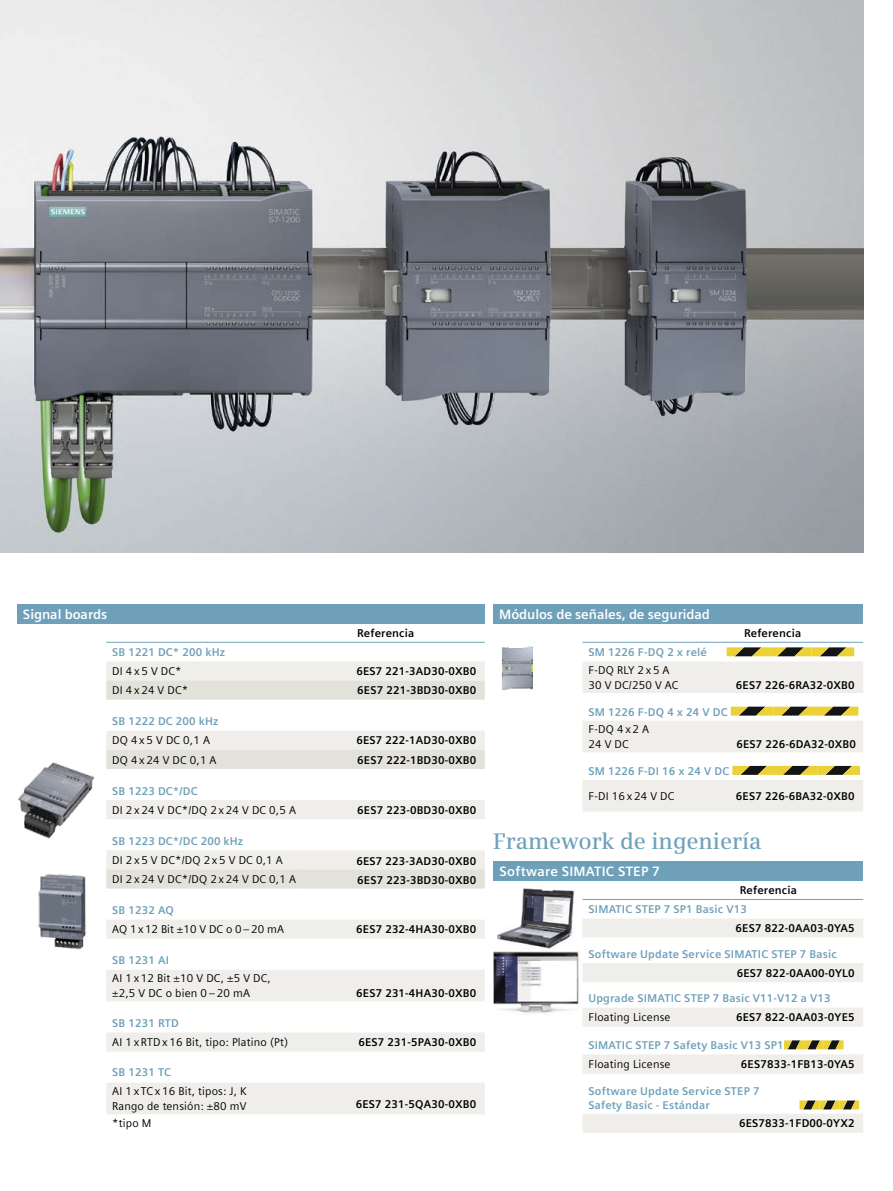
<style>
.page{position:relative;width:893px;height:1191px;background:#fff}
.page>*{position:absolute;margin:0;border:0;box-sizing:border-box;transform-origin:0 0}
.t1{font:600 22.5px "Siemens Serif";letter-spacing:-.005em;color:#6ea0ba}
.t2{font:700 13.5px "Siemens Sans Global";letter-spacing:-.005em;color:#fff}
.t3{font:700 13.5px "Siemens Sans Global";letter-spacing:.015em;color:#fff}
.t4{font:700 11.25px "Siemens Sans Global";letter-spacing:.015em;color:#000}
.t5{font:11.25px/14.9px "Siemens Sans Global";letter-spacing:.015em;color:#000}
.t6{font:700 11.25px/14.9px "Siemens Sans Global";letter-spacing:.015em;color:#6ea0ba}
</style>
<div class="page">
<div style="left:493px;top:861px;width:370px;height:19px;background:#6ea0ba"></div>
<svg style="left:583px;top:919px;width:280px;height:213px"></svg>
<hr style="left:582px;top:899px;width:111px;height:1px;background:#6ea0ba">
<hr style="left:693px;top:899px;width:38px;height:1px;background:#6ea0ba">
<hr style="left:731px;top:899px;width:132px;height:1px;background:#6ea0ba">
<img style="left:498px;top:888px;width:76px;height:61px">
<img style="left:493px;top:951px;width:86px;height:63px">
<svg style="left:784px;top:1040px;width:59px;height:9px"></svg>
<svg style="left:799px;top:1100px;width:60px;height:9px"></svg>
<div style="left:17px;top:604px;width:468px;height:19px;background:#6ea0ba"></div>
<svg style="left:106px;top:661px;width:379px;height:453px"></svg>
<svg style="left:106px;top:680px;width:379px;height:189px"></svg>
<div style="left:106px;top:869px;width:379px;height:19px;background:#e2e1da"></div>
<hr style="left:106px;top:642px;width:196px;height:1px;background:#6ea0ba">
<hr style="left:302px;top:642px;width:51px;height:1px;background:#6ea0ba">
<hr style="left:353px;top:642px;width:132px;height:1px;background:#6ea0ba">
<img style="left:18px;top:762px;width:77px;height:77px">
<div style="left:493px;top:604px;width:370px;height:19px;background:#6ea0ba"></div>
<hr style="left:582px;top:642px;width:111px;height:1px;background:#6ea0ba">
<hr style="left:693px;top:642px;width:43px;height:1px;background:#6ea0ba">
<hr style="left:736px;top:642px;width:127px;height:1px;background:#6ea0ba">
<img style="left:502px;top:646px;width:31px;height:44px">
<svg style="left:583px;top:647px;width:280px;height:164px"></svg>
<img style="left:0;top:0;width:863px;height:553px">
<img style="left:38px;top:873px;width:48px;height:77px">
<p class="t2" style="left:23px;top:606px;width:86px">Signal boards</p>
<p class="t4" style="left:357px;top:626px;width:59px">Referencia</p>
<p class="t6" style="left:112px;top:644px;width:114px">SB 1221 DC* 200 kHz</p>
<p class="t5" style="left:112px;top:664px;width:71px">DI 4 x 5 V DC*</p>
<p class="t4" style="left:356px;top:664px;width:121px">6ES7 221-3AD30-0XB0</p>
<p class="t5" style="left:112px;top:683px;width:78px">DI 4 x 24 V DC*</p>
<p class="t4" style="left:357px;top:684px;width:120px">6ES7 221-3BD30-0XB0</p>
<p class="t6" style="left:112px;top:714px;width:108px">SB 1222 DC 200 kHz</p>
<p class="t5" style="left:112px;top:733px;width:99px">DQ 4 x 5 V DC 0,1 A</p>
<p class="t4" style="left:356px;top:734px;width:121px">6ES7 222-1AD30-0XB0</p>
<p class="t5" style="left:112px;top:752px;width:106px">DQ 4 x 24 V DC 0,1 A</p>
<p class="t4" style="left:357px;top:753px;width:120px">6ES7 222-1BD30-0XB0</p>
<p class="t6" style="left:112px;top:783px;width:87px">SB 1223 DC*/DC</p>
<p class="t5" style="left:112px;top:803px;width:185px">DI 2 x 24 V DC*/DQ 2 x 24 V DC 0,5 A</p>
<p class="t4" style="left:357px;top:803px;width:120px">6ES7 223-0BD30-0XB0</p>
<p class="t6" style="left:112px;top:833px;width:132px">SB 1223 DC*/DC 200 kHz</p>
<p class="t5" style="left:112px;top:853px;width:172px">DI 2 x 5 V DC*/DQ 2 x 5 V DC 0,1 A</p>
<p class="t4" style="left:356px;top:854px;width:121px">6ES7 223-3AD30-0XB0</p>
<p class="t5" style="left:112px;top:872px;width:185px">DI 2 x 24 V DC*/DQ 2 x 24 V DC 0,1 A</p>
<p class="t4" style="left:357px;top:874px;width:120px">6ES7 223-3BD30-0XB0</p>
<p class="t6" style="left:112px;top:903px;width:63px">SB 1232 AQ</p>
<p class="t5" style="left:112px;top:922px;width:173px">AQ 1x12 Bit ±10 V DC o 0–20 mA</p>
<p class="t4" style="left:356px;top:923px;width:121px">6ES7 232-4HA30-0XB0</p>
<p class="t6" style="left:112px;top:953px;width:58px">SB 1231 AI</p>
<p class="t5" style="left:112px;top:971px;width:160px">AI 1 x 12 Bit ±10 V DC, ±5 V DC, ±2,5 V DC o bien 0 – 20 mA</p>
<p class="t4" style="left:356px;top:986px;width:121px">6ES7 231-4HA30-0XB0</p>
<p class="t6" style="left:112px;top:1015px;width:68px">SB 1231 RTD</p>
<p class="t5" style="left:112px;top:1035px;width:178px">AI 1 x RTDx 16 Bit, tipo: Platino (Pt)</p>
<p class="t4" style="left:358px;top:1035px;width:119px">6ES7 231-5PA30-0XB0</p>
<p class="t6" style="left:112px;top:1064px;width:60px">SB 1231 TC</p>
<p class="t5" style="left:112px;top:1084px;width:136px">AI 1 x TC x 16 Bit, tipos: J, K<br>Rango de tensión: ±80 mV</p>
<p class="t4" style="left:356px;top:1097px;width:122px">6ES7 231-5QA30-0XB0</p>
<p class="t5" style="left:112px;top:1116px;width:41px">*tipo M</p>
<p class="t2" style="left:499px;top:606px;width:212px">Módulos de señales, de seguridad</p>
<p class="t6" style="left:588px;top:645px;width:120px">SM 1226 F-DQ 2 x relé</p>
<p class="t5" style="left:588px;top:663px;width:91px">F-DQ RLY 2 x 5 A<br>30 V DC/250 V AC</p>
<p class="t6" style="left:588px;top:704px;width:141px">SM 1226 F-DQ 4 x 24 V DC</p>
<p class="t5" style="left:588px;top:722px;width:62px">F-DQ 4 x 2 A<br>24 V DC</p>
<p class="t4" style="left:744px;top:626px;width:59px">Referencia</p>
<p class="t4" style="left:736px;top:678px;width:120px">6ES7 226-6RA32-0XB0</p>
<p class="t4" style="left:736px;top:737px;width:121px">6ES7 226-6DA32-0XB0</p>
<p class="t6" style="left:588px;top:763px;width:142px">SM 1226 F-DI 16 x 24 V DC</p>
<p class="t5" style="left:588px;top:789px;width:87px">F-DI 16 x 24 V DC</p>
<p class="t4" style="left:736px;top:789px;width:120px">6ES7 226-6BA32-0XB0</p>
<h1 class="t1" style="left:493px;top:827px;width:270px">Framework de ingeniería</h1>
<p class="t3" style="left:500px;top:863px;width:162px">Software SIMATIC STEP 7</p>
<p class="t4" style="left:740px;top:883px;width:59px">Referencia</p>
<p class="t6" style="left:588px;top:902px;width:160px">SIMATIC STEP 7 SP1 Basic V13</p>
<p class="t4" style="left:736px;top:921px;width:120px">6ES7 822-0AA03-0YA5</p>
<p class="t6" style="left:588px;top:946px;width:250px">Software Update Service SIMATIC STEP 7 Basic</p>
<p class="t4" style="left:737px;top:966px;width:119px">6ES7 822-0AA00-0YL0</p>
<p class="t6" style="left:588px;top:991px;width:244px">Upgrade SIMATIC STEP 7 Basic V11-V12 a V13</p>
<p class="t5" style="left:588px;top:1010px;width:84px">Floating License</p>
<p class="t4" style="left:736px;top:1011px;width:120px">6ES7 822-0AA03-0YE5</p>
<p class="t6" style="left:588px;top:1038px;width:197px">SIMATIC STEP 7 Safety Basic V13 SP1</p>
<p class="t5" style="left:588px;top:1057px;width:84px">Floating License</p>
<p class="t4" style="left:741px;top:1057px;width:115px">6ES7833-1FB13-0YA5</p>
<p class="t6" style="left:588px;top:1083px;width:173px">Software Update Service STEP 7<br>Safety Basic - Estándar</p>
<p class="t4" style="left:739px;top:1117px;width:117px">6ES7833-1FD00-0YX2</p>
</div>
